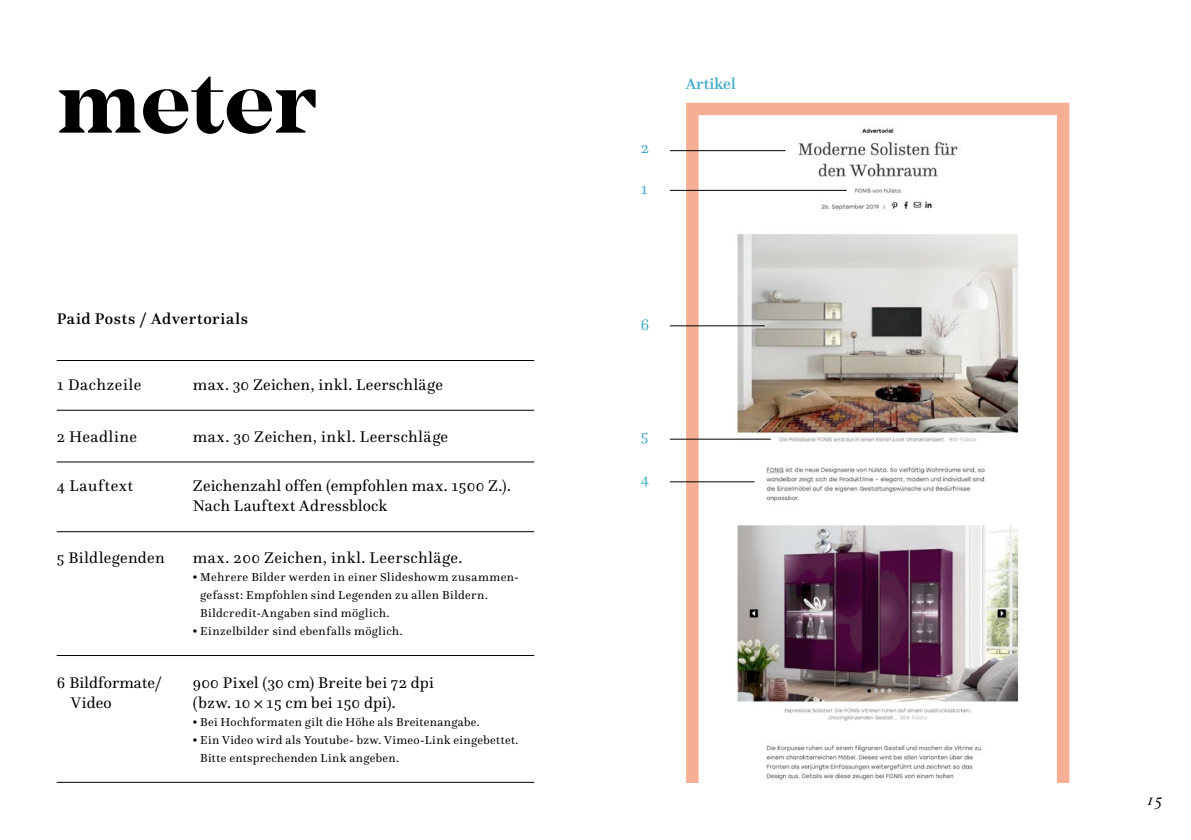
<style>
.page{position:relative;width:1191px;height:840px;background:#fff}
.page>*{position:absolute;margin:0;border:0;box-sizing:border-box;transform-origin:0 0}
.t1{font:18px "Granjon Italic Os F";color:#000}
.t2{font:16px/20px "Questa";letter-spacing:.025em;color:#000}
.t3{font:500 16px "Questa";letter-spacing:.04em;color:#000}
.t4{font:16px "Questa";letter-spacing:.05em;color:#000}
.t5{font:500 16px "Questa";letter-spacing:.01em;color:#40abca}
.t6{font:16px "Questa";color:#40abca}
.t7{font:12px/18px "Questa";letter-spacing:.03em;color:#000}
</style>
<div class="page">
<svg style="left:686px;top:103px;width:383px;height:679px"></svg>
<hr style="left:57px;top:360px;width:477px;height:1px;background:#000">
<hr style="left:57px;top:409px;width:477px;height:1px;background:#000">
<hr style="left:57px;top:461px;width:477px;height:1px;background:#000">
<hr style="left:57px;top:531px;width:477px;height:1px;background:#000">
<hr style="left:57px;top:654px;width:477px;height:1px;background:#000">
<hr style="left:57px;top:781px;width:477px;height:1px;background:#000">
<svg style="left:59px;top:77px;width:256px;height:57px"></svg>
<hr style="left:670px;top:150px;width:115px;height:1px;background:#000">
<hr style="left:670px;top:190px;width:176px;height:1px;background:#000">
<hr style="left:670px;top:325px;width:95px;height:1px;background:#000">
<hr style="left:670px;top:481px;width:84px;height:1px;background:#000">
<hr style="left:670px;top:438px;width:101px;height:1px;background:#000">
<h2 class="t3" style="left:57px;top:308px;width:193px">Paid Posts / Advertorials</h2>
<h2 class="t2" style="left:57px;top:374px;width:86px">1 Dachzeile</h2>
<h2 class="t2" style="left:193px;top:374px;width:252px">max. 30 Zeichen, inkl. Leerschläge</h2>
<h2 class="t2" style="left:57px;top:426px;width:82px">2 Headline</h2>
<h2 class="t2" style="left:193px;top:426px;width:257px">max. 30 Zeichen, inkl. Leerschläge</h2>
<h2 class="t4" style="left:57px;top:476px;width:78px">4 Lauftext</h2>
<h2 class="t2" style="left:193px;top:475px;width:320px">Zeichenzahl offen (empfohlen max. 1500 Z.).<br>Nach Lauftext Adressblock</h2>
<h2 class="t2" style="left:57px;top:547px;width:109px">5 Bildlegenden</h2>
<h2 class="t2" style="left:193px;top:547px;width:271px">max. 200 Zeichen, inkl. Leerschläge.</h2>
<p class="t7" style="left:200px;top:567px;width:320px;text-indent:-8px">• Mehrere Bilder werden in einer Slideshowm zusammen&shy;gefasst: Empfohlen sind Legenden zu allen Bildern.<br>Bildcredit-Angaben sind möglich.</p>
<p class="t7" style="left:193px;top:621px;width:211px">• Einzelbilder sind ebenfalls möglich.</p>
<h2 class="t2" style="left:57px;top:672px;width:107px">6 Bildformate/</h2>
<h2 class="t2" style="left:193px;top:672px;width:242px">900 Pixel (30 cm) Breite bei 72 dpi</h2>
<h2 class="t2" style="left:71px;top:692px;width:42px">Video</h2>
<h2 class="t2" style="left:193px;top:692px;width:205px">(bzw. 10 × 15 cm bei 150 dpi).</h2>
<p class="t7" style="left:193px;top:712px;width:288px">• Bei Hochformaten gilt die Höhe als Breitenangabe.</p>
<p class="t7" style="left:200px;top:730px;width:320px;text-indent:-8px">• Ein Video wird als Youtube- bzw. Vimeo-Link eingebettet.<br>Bitte entsprechenden Link angeben.</p>
<h2 class="t6" style="left:640px;top:138px;width:10px">2</h2>
<h2 class="t6" style="left:640px;top:179px;width:8px">1</h2>
<h2 class="t5" style="left:685px;top:74px;width:52px">Artikel</h2>
<h2 class="t6" style="left:640px;top:314px;width:10px">6</h2>
<h2 class="t6" style="left:640px;top:425px;width:9px">5</h2>
<h2 class="t6" style="left:640px;top:468px;width:10px">4</h2>
<h1 class="t1" style="left:1146px;top:788px;width:17px">15</h1>
</div>
